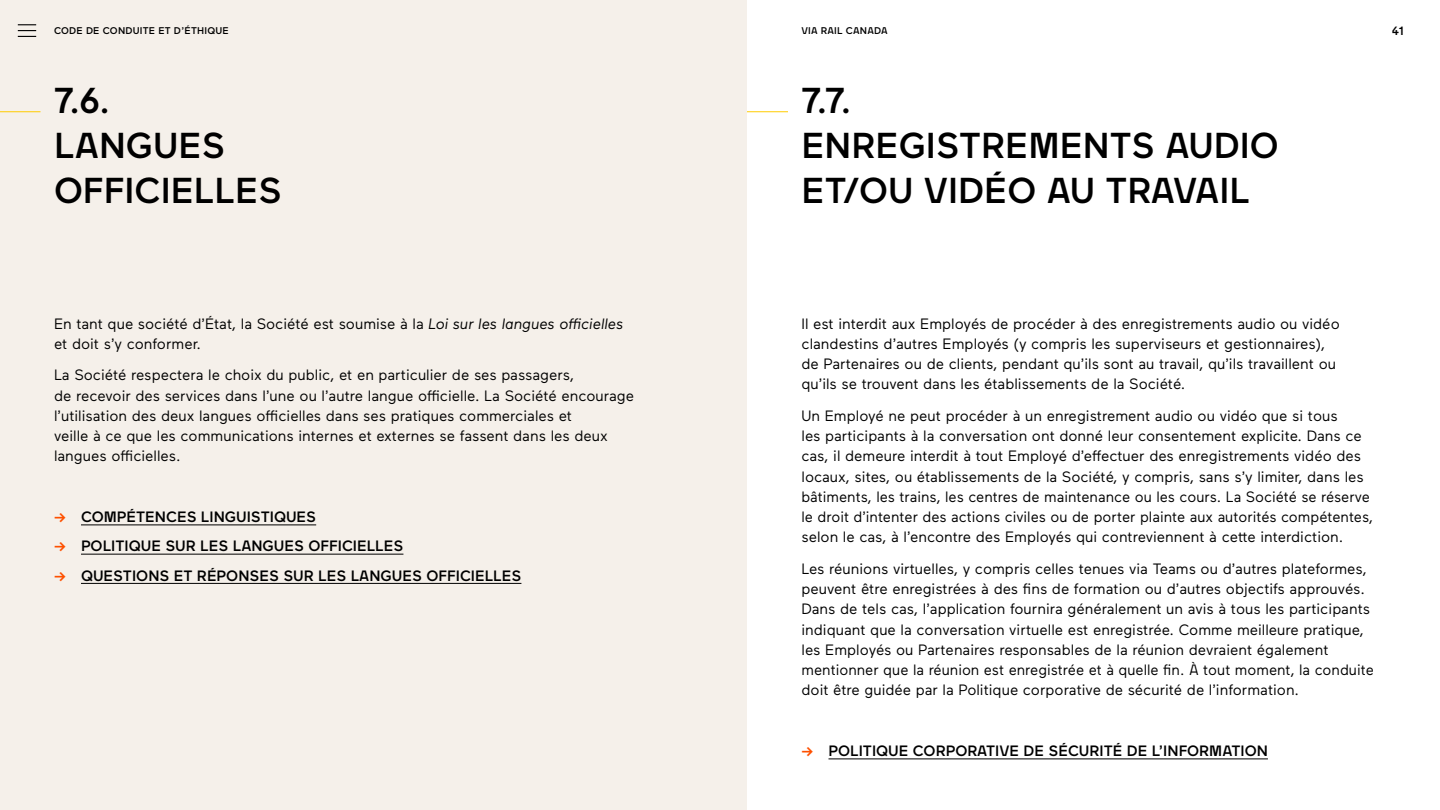
<style>
.page{position:relative;width:1440px;height:810px;background:#fff}
.page>*{position:absolute;margin:0;border:0;box-sizing:border-box;transform-origin:0 0}
.Titre_2024___Section_7{font:500 36px/45px "Maax VIA";color:#000}
.TEXTE_2024{font:15px/20.2px "Maax VIA";color:#000}
.Sous-titre_2024{font:500 15px "Maax VIA";color:#000}
.t1{font:500 12px "Maax VIA";color:#000}
.t2{font:500 9.75px "Maax VIA";letter-spacing:.02em;color:#000}
.s1{font-style:italic}
.s2{color:#fe5000}
</style>
<div class="page">
<div style="left:0;top:0;width:747px;height:810px;background:#f5f0ea"></div>
<svg style="left:18px;top:24px;width:18px;height:13px"></svg>
<hr style="left:828px;top:759px;width:440px;height:1px;background:#000">
<hr style="left:81px;top:525px;width:235px;height:1px;background:#000">
<hr style="left:81px;top:554px;width:322px;height:1px;background:#000">
<hr style="left:81px;top:583px;width:440px;height:1px;background:#000">
<hr style="left:747px;top:111px;width:41px;height:1px;background:#fc0">
<hr style="left:0;top:111px;width:40px;height:1px;background:#fc0">
<p class="t2" style="left:54px;top:24px;width:176px">CODE DE CONDUITE ET D’ÉTHIQUE</p>
<p class="t2" style="left:802px;top:24px;width:88px">VIA RAIL CANADA</p>
<p class="t1" style="left:1392px;top:23px;width:14px">41</p>
<p class="Titre_2024___Section_7" style="left:54px;top:76px;width:229px">7.6.<br>LANGUES<br>OFFICIELLES</p>
<p class="TEXTE_2024" style="left:54px;top:312px;width:571px">En tant que société d’État, la Société est soumise à la <span class="s1">Loi sur les langues officielles </span>et doit s’y conformer.</p>
<p class="TEXTE_2024" style="left:54px;top:364px;width:582px">La Société respectera le choix du public, et en particulier de ses passagers,<br>de recevoir des services dans l’une ou l’autre langue officielle. La Société encourage l’utilisation des deux langues officielles dans ses pratiques commerciales et<br>veille à ce que les communications internes et externes se fassent dans les deux langues officielles.</p>
<p class="Sous-titre_2024" style="left:54px;top:506px;width:264px"><span class="s2">→</span> COMPÉTENCES LINGUISTIQUES</p>
<p class="Sous-titre_2024" style="left:54px;top:535px;width:351px"><span class="s2">→</span> POLITIQUE SUR LES LANGUES OFFICIELLES</p>
<p class="Sous-titre_2024" style="left:54px;top:565px;width:469px"><span class="s2">→</span> QUESTIONS ET RÉPONSES SUR LES LANGUES OFFICIELLES</p>
<p class="Titre_2024___Section_7" style="left:801px;top:76px;width:479px">7.7.<br>ENREGISTREMENTS AUDIO<br>ET/OU VIDÉO AU TRAVAIL</p>
<p class="TEXTE_2024" style="left:801px;top:312px;width:540px">Il est interdit aux Employés de procéder à des enregistrements audio ou vidéo clandestins d’autres Employés (y compris les superviseurs et gestionnaires), de Partenaires ou de clients, pendant qu’ils sont au travail, qu’ils travaillent ou qu’ils se trouvent dans les établissements de la Société.</p>
<p class="TEXTE_2024" style="left:801px;top:404px;width:573px">Un Employé ne peut procéder à un enregistrement audio ou vidéo que si tous<br>les participants à la conversation ont donné leur consentement explicite. Dans ce cas, il demeure interdit à tout Employé d’effectuer des enregistrements vidéo des locaux, sites, ou établissements de la Société, y compris, sans s’y limiter, dans les bâtiments, les trains, les centres de maintenance ou les cours. La Société se réserve le droit d’intenter des actions civiles ou de porter plainte aux autorités compétentes, selon le cas, à l’encontre des Employés qui contreviennent à cette interdiction.</p>
<p class="TEXTE_2024" style="left:801px;top:557px;width:574px">Les réunions virtuelles, y compris celles tenues via Teams ou d’autres plateformes, peuvent être enregistrées à des fins de formation ou d’autres objectifs approuvés.<br>Dans de tels cas, l’application fournira généralement un avis à tous les participants indiquant que la conversation virtuelle est enregistrée. Comme meilleure pratique, les Employés ou Partenaires responsables de la réunion devraient également mentionner que la réunion est enregistrée et à quelle fin. À tout moment, la conduite doit être guidée par la Politique corporative de sécurité de l’information.</p>
<p class="Sous-titre_2024" style="left:801px;top:740px;width:468px"><span class="s2">→</span> POLITIQUE CORPORATIVE DE SÉCURITÉ DE L’INFORMATION</p>
</div>
